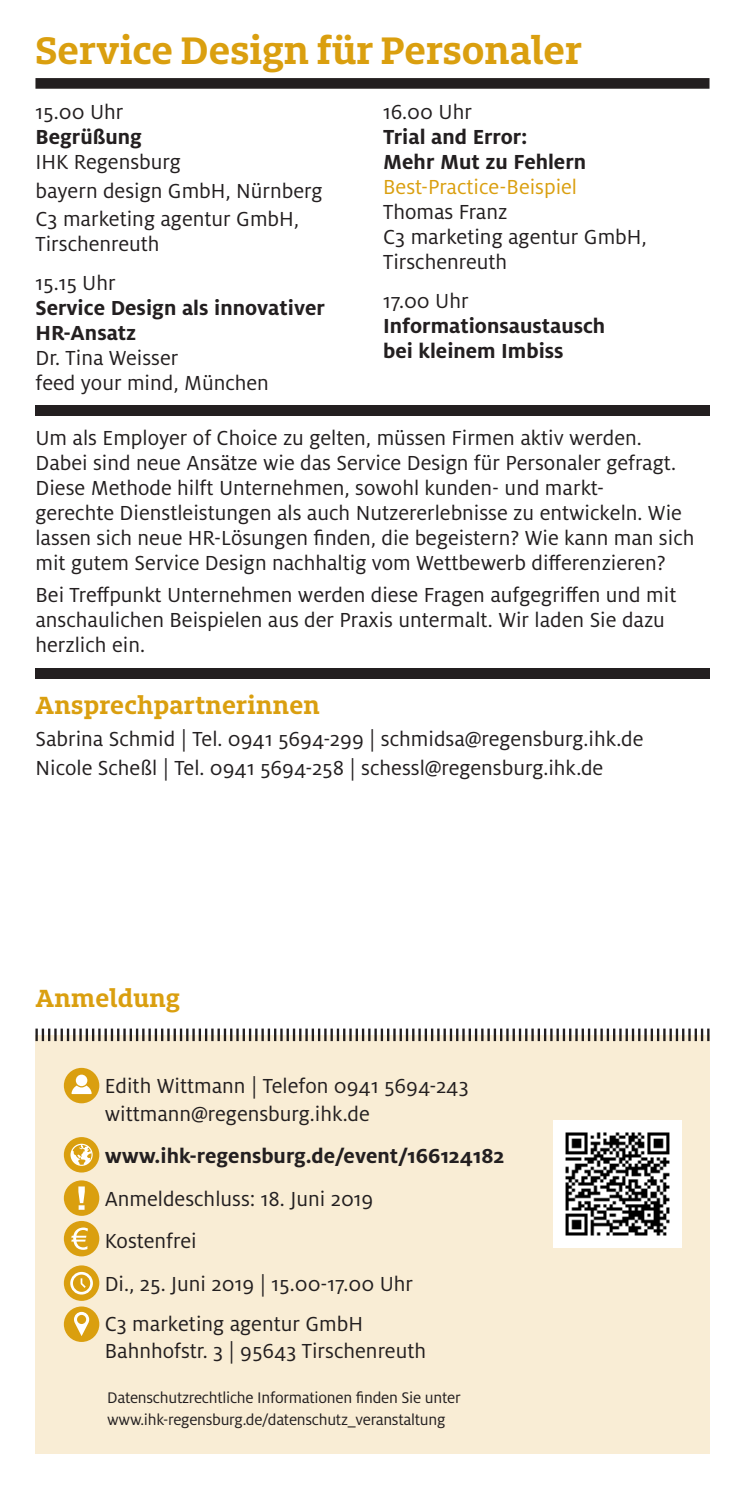
<style>
.page{position:relative;width:745px;height:1489px;background:#fff}
.page>*{position:absolute;margin:0;border:0;box-sizing:border-box;transform-origin:0 0}
.t1{font:700 42.5px "Milo Slab Pro";color:#da9f0f}
.t2{font:700 27.5px "Milo Slab Pro";letter-spacing:.01em;color:#da9f0f}
.t3{font:22.5px/25px "Milo Pro";color:#231f20}
.t4{font:700 22.5px/25px "Milo Pro";color:#231f20}
.t5{font:22.5px "Milo Pro";color:#da9f0f}
.t6{font:17px/22.5px "Milo Pro";letter-spacing:-.015em;color:#231f20}
</style>
<div class="page">
<div style="left:35px;top:667px;width:674px;height:11px;background:#231f20"></div>
<div style="left:35px;top:78px;width:674px;height:11px;background:#231f20"></div>
<div style="left:35px;top:1034px;width:674px;height:419px;background:#f9edd5"></div>
<div style="left:64px;top:1067px;width:35px;height:36px;background:#da9f0f;border-radius:50%"></div>
<svg style="left:71px;top:1074px;width:21px;height:19px"></svg>
<div style="left:64px;top:1136px;width:35px;height:36px;background:#da9f0f;border-radius:50%"></div>
<svg style="left:70px;top:1143px;width:23px;height:22px"></svg>
<div style="left:64px;top:1180px;width:35px;height:35px;background:#da9f0f;border-radius:50%"></div>
<svg style="left:78px;top:1186px;width:7px;height:23px"></svg>
<div style="left:64px;top:1220px;width:35px;height:36px;background:#da9f0f;border-radius:50%"></div>
<svg style="left:71px;top:1227px;width:17px;height:22px"></svg>
<div style="left:64px;top:1265px;width:35px;height:35px;background:#da9f0f;border-radius:50%"></div>
<svg style="left:81px;top:1278px;width:5px;height:9px"></svg>
<div style="left:70px;top:1271px;width:23px;height:23px;border:3px solid #fff;border-radius:50%"></div>
<div style="left:64px;top:1306px;width:35px;height:35px;background:#da9f0f;border-radius:50%"></div>
<svg style="left:74px;top:1311px;width:15px;height:24px"></svg>
<svg style="left:35px;top:1028px;width:674px;height:13px"></svg>
<div style="left:35px;top:405px;width:674px;height:11px;background:#231f20"></div>
<img style="left:553px;top:1120px;width:127px;height:127px">
<h1 class="t1" style="left:35px;top:23px;width:547px">Service Design für Personaler</h1>
<p class="t3" style="left:35px;top:100px;width:89px">15.00 Uhr</p>
<p class="t4" style="left:35px;top:124px;width:108px">Begrüßung</p>
<p class="t3" style="left:35px;top:148px;width:288px;line-height:28.5px">IHK Regensburg<br>bayern design GmbH, Nürnberg<br>C3 marketing agentur GmbH,</p>
<p class="t3" style="left:35px;top:224px;width:126px;line-height:39.2px">Tirschenreuth<br>15.15 Uhr</p>
<p class="t4" style="left:35px;top:296px;width:291px">Service Design als innovativer<br>HR-Ansatz</p>
<p class="t3" style="left:35px;top:346px;width:235px">Dr. Tina Weisser<br>feed your mind, München</p>
<p class="t3" style="left:383px;top:100px;width:90px">16.00 Uhr</p>
<p class="t4" style="left:383px;top:124px;width:204px">Trial and Error:<br>Mehr Mut zu Fehlern</p>
<p class="t5" style="left:383px;top:174px;width:195px">Best-Practice-Beispiel</p>
<p class="t3" style="left:383px;top:200px;width:265px">Thomas Franz<br>C3 marketing agentur GmbH,<br>Tirschenreuth</p>
<p class="t3" style="left:383px;top:289px;width:87px">17.00 Uhr</p>
<p class="t4" style="left:383px;top:313px;width:223px">Informationsaustausch bei kleinem Imbiss</p>
<p class="t3" style="left:35px;top:425px;width:660px">Um als Employer of Choice zu gelten, müssen Firmen aktiv werden.<br>Dabei sind neue Ansätze wie das Service Design für Personaler gefragt.<br>Diese Methode hilft Unternehmen, sowohl kunden- und markt-<br>gerechte Dienstleistungen als auch Nutzererlebnisse zu entwickeln. Wie lassen sich neue HR-Lösungen finden, die begeistern? Wie kann man sich mit gutem Service Design nachhaltig vom Wettbewerb differenzieren?</p>
<p class="t3" style="left:35px;top:582px;width:642px">Bei Treffpunkt Unternehmen werden diese Fragen aufgegriffen und mit anschaulichen Beispielen aus der Praxis untermalt. Wir laden Sie dazu herzlich ein.</p>
<p class="t2" style="left:35px;top:687px;width:286px">Ansprechpartnerinnen</p>
<p class="t3" style="left:35px;top:724px;width:609px;line-height:28.5px">Sabrina Schmid | Tel. 0941 5694-299 | schmidsa@regensburg.ihk.de<br>Nicole Scheßl | Tel. 0941 5694-258 | schessl@regensburg.ihk.de</p>
<p class="t2" style="left:35px;top:980px;width:146px">Anmeldung</p>
<p class="t3" style="left:105px;top:1072px;width:365px;line-height:27.5px">Edith Wittmann | Telefon 0941 5694-243 wittmann@regensburg.ihk.de</p>
<p class="t4" style="left:105px;top:1142px;width:401px">www.ihk-regensburg.de/event/166124182</p>
<p class="t3" style="left:105px;top:1177px;width:310px;line-height:42.5px">Anmeldeschluss: 18. Juni 2019<br>Kostenfrei<br>Di., 25. Juni 2019 | 15.00-17.00 Uhr</p>
<p class="t3" style="left:105px;top:1311px;width:323px;line-height:26.2px">C3 marketing agentur GmbH<br>Bahnhofstr. 3 | 95643 Tirschenreuth</p>
<p class="t6" style="left:107px;top:1385px;width:355px">Datenschutzrechtliche Informationen finden Sie unter www.ihk-regensburg.de/datenschutz_veranstaltung</p>
</div>
